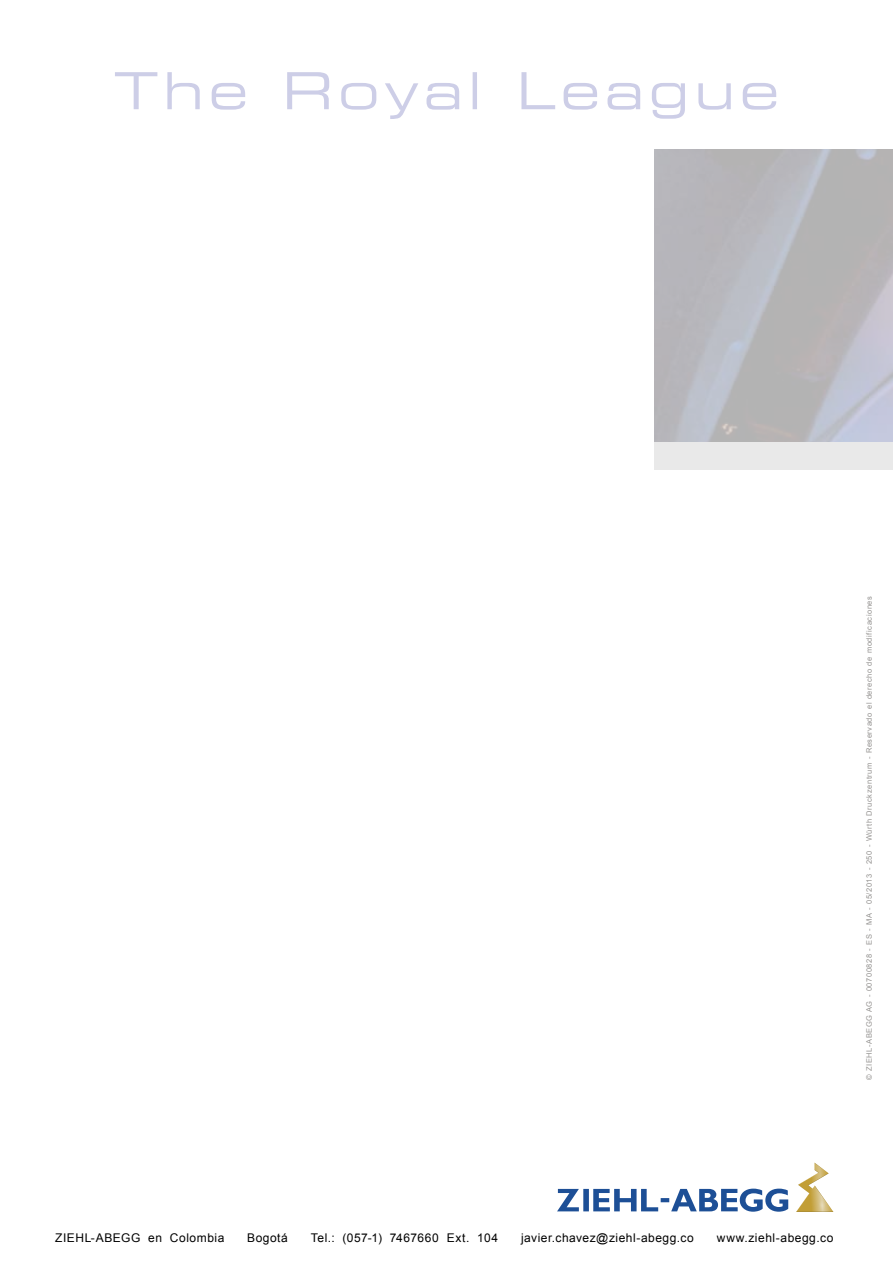
<style>
.page{position:relative;width:893px;height:1263px;background:#fff}
.page>*{position:absolute;margin:0;border:0;box-sizing:border-box;transform-origin:0 0}
.t1{font:51px "Eurostile Extended Two";letter-spacing:.1em;color:#cdcee7}
.t2{font:12px "Arial";letter-spacing:.045em;color:#000}
.t3{font:7.5px "Arial";letter-spacing:.075em;color:#949290}
</style>
<div class="page">
<div style="left:655px;top:442px;width:238px;height:28px;background:#e9e9e9"></div>
<svg style="left:557px;top:1188px;width:231px;height:24px"></svg>
<svg style="left:796px;top:1162px;width:37px;height:50px"></svg>
<h1 class="t1" style="left:114px;top:56px;width:666px">The Royal League</h1>
<p class="t3" style="left:864px;top:1080px;width:485px;rotate:-90deg">© ZIEHL-ABEGG AG - 00700828 - ES - MA - 05/2013 - 250 - Würth Druckzentrum - Reservado el derecho de modificaciones</p>
<p class="t2" style="left:55px;top:1230px;width:16px">Ziehl</p>
<p class="t2" style="left:91px;top:1230px;width:32px">-Abegg</p>
<p class="t2" style="left:148px;top:1230px;width:78px">en Colombia</p>
<p class="t2" style="left:247px;top:1230px;width:42px">Bogotá</p>
<p class="t2" style="left:311px;top:1230px;width:189px">Tel.: (057-1) 7467660 Ext. 104</p>
<p class="t2" style="left:521px;top:1230px;width:174px">javier.chavez@ziehl-abegg.co</p>
<p class="t2" style="left:717px;top:1230px;width:118px">www.ziehl-abegg.co</p>
</div>
